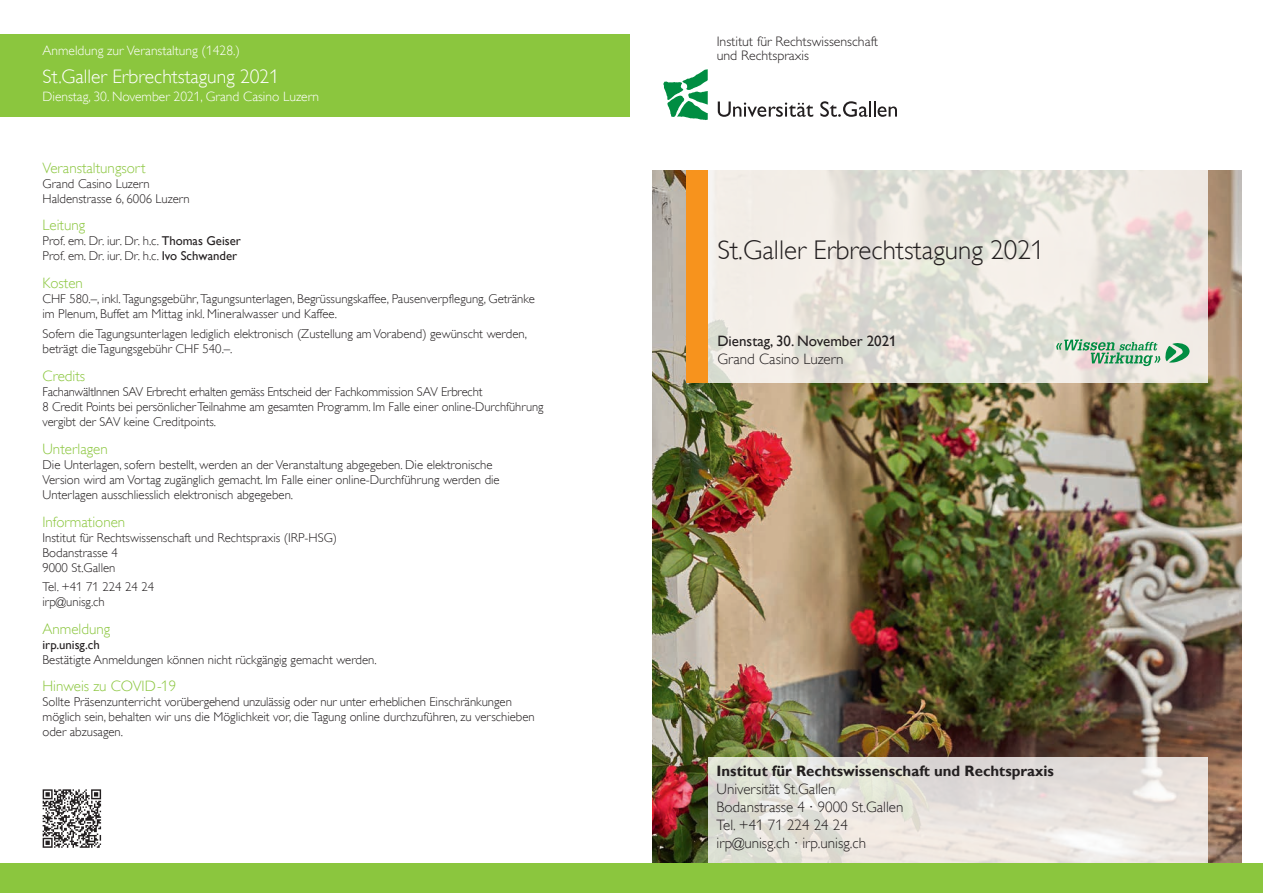
<style>
.page{position:relative;width:1263px;height:893px;background:#fff}
.page>*{position:absolute;margin:0;border:0;box-sizing:border-box;transform-origin:0 0}
.t1{font:300 27px "Gill Alt One";color:#231f20}
.t2{font:300 19.5px "Gill Alt One";color:#fff}
.t3{font:300 15px/18px "Gill Alt One";color:#231f20}
.t4{font:300 15px "Gill Alt One";color:#8bc63e}
.t5{font:700 15px "Gill Alt One";color:#231f20}
.t6{font:15px "Gill Alt One";color:#231f20}
.t7{font:300 13.8px/14.5px "Gill Alt One";color:#231f20}
.t8{font:300 13.5px "Gill Alt One";color:#fff}
.t9{font:300 12.75px/15px "Gill Alt One";color:#231f20}
.t10{font:12.75px "Gill Alt One";color:#231f20}
.s1{font-weight:400}
</style>
<div class="page">
<img style="left:652px;top:170px;width:589px;height:693px">
<div style="left:0;top:34px;width:629px;height:83px;background:#8bc63e"></div>
<svg style="left:708px;top:170px;width:500px;height:213px;background:#e9e6de"></svg>
<div style="left:687px;top:170px;width:21px;height:213px;background:#f7931d"></div>
<svg style="left:1056px;top:339px;width:133px;height:27px;background:#aacbb3"></svg>
<svg style="left:663px;top:69px;width:45px;height:51px"></svg>
<svg style="left:718px;top:102px;width:95px;height:15px"></svg>
<svg style="left:820px;top:101px;width:77px;height:16px"></svg>
<svg style="left:708px;top:757px;width:500px;height:106px;background:#e6e2dd"></svg>
<svg style="left:42px;top:789px;width:60px;height:59px"></svg>
<svg style="left:43px;top:789px;width:58px;height:59px"></svg>
<div style="left:0;top:863px;width:1263px;height:30px;background:#8bc63e"></div>
<p class="t8" style="left:43px;top:43px;width:199px">Anmeldung zur Veranstaltung (1428.)</p>
<h2 class="t2" style="left:43px;top:65px;width:238px">St.Galler Erbrechtstagung 2021</h2>
<p class="t8" style="left:43px;top:89px;width:278px">Dienstag, 30. November 2021, Grand Casino Luzern</p>
<p class="t4" style="left:43px;top:159px;width:105px">Veranstaltungsort</p>
<p class="t9" style="left:43px;top:176px;width:149px">Grand Casino Luzern<br>Haldenstrasse 6, 6006 Luzern</p>
<p class="t4" style="left:43px;top:217px;width:44px">Leitung</p>
<p class="t9" style="left:43px;top:234px;width:200px">Prof. em. Dr. iur. Dr. h.c. <span class="s1">Thomas Geiser<br></span>Prof. em. Dr. iur. Dr. h.c. <span class="s1">Ivo Schwander</span></p>
<p class="t4" style="left:43px;top:274px;width:42px">Kosten</p>
<p class="t9" style="left:43px;top:291px;width:494px">CHF 580.–, inkl. Tagungsgebühr, Tagungsunterlagen, Begrüssungskaffee, Pausenverpflegung, Getränke im Plenum, Buffet am Mittag inkl. Mineralwasser und Kaffee.</p>
<p class="t9" style="left:43px;top:326px;width:486px">Sofern die Tagungsunterlagen lediglich elektronisch (Zustellung am Vorabend) gewünscht werden, beträgt die Tagungsgebühr CHF 540.–.</p>
<p class="t4" style="left:43px;top:367px;width:44px">Credits</p>
<p class="t9" style="left:43px;top:384px;width:503px">FachanwältInnen SAV Erbrecht erhalten gemäss Entscheid der Fachkommission SAV Erbrecht<br>8 Credit Points bei persönlicher Teilnahme am gesamten Programm. Im Falle einer online-Durchführung vergibt der SAV keine Creditpoints.</p>
<p class="t4" style="left:43px;top:440px;width:67px">Unterlagen</p>
<p class="t9" style="left:43px;top:457px;width:459px">Die Unterlagen, sofern bestellt, werden an der Veranstaltung abgegeben. Die elektronische<br>Version wird am Vortag zugänglich gemacht. Im Falle einer online-Durchführung werden die<br>Unterlagen ausschliesslich elektronisch abgegeben.</p>
<p class="t4" style="left:43px;top:513px;width:84px">Informationen</p>
<p class="t9" style="left:43px;top:530px;width:296px">Institut für Rechtswissenschaft und Rechtspraxis (IRP-HSG)<br>Bodanstrasse 4<br>9000 St.Gallen</p>
<p class="t9" style="left:43px;top:579px;width:113px">Tel. +41 71 224 24 24 irp@unisg.ch</p>
<p class="t4" style="left:43px;top:620px;width:69px">Anmeldung</p>
<p class="t10" style="left:43px;top:637px;width:59px">irp.unisg.ch</p>
<p class="t9" style="left:43px;top:652px;width:336px">Bestätigte Anmeldungen können nicht rückgängig gemacht werden.</p>
<p class="t4" style="left:43px;top:677px;width:135px">Hinweis zu COVID-19</p>
<p class="t9" style="left:43px;top:694px;width:494px">Sollte Präsenzunterricht vorübergehend unzulässig oder nur unter erheblichen Einschränkungen möglich sein, behalten wir uns die Möglichkeit vor, die Tagung online durchzuführen, zu verschieben oder abzusagen.</p>
<p class="t7" style="left:717px;top:34px;width:163px">Institut für Rechtswissenschaft und Rechtspraxis</p>
<h1 class="t1" style="left:717px;top:234px;width:328px">St.Galler Erbrechtstagung 2021</h1>
<p class="t6" style="left:717px;top:332px;width:181px">Dienstag, 30. November 2021</p>
<p class="t3" style="left:717px;top:349px;width:128px">Grand Casino Luzern</p>
<p class="t5" style="left:716px;top:762px;width:339px">Institut für Rechtswissenschaft und Rechtspraxis</p>
<p class="t3" style="left:716px;top:780px;width:188px">Universität St.Gallen<br>Bodanstrasse 4 · 9000 St.Gallen<br>Tel. +41 71 224 24 24 irp@unisg.ch · irp.unisg.ch</p>
</div>
